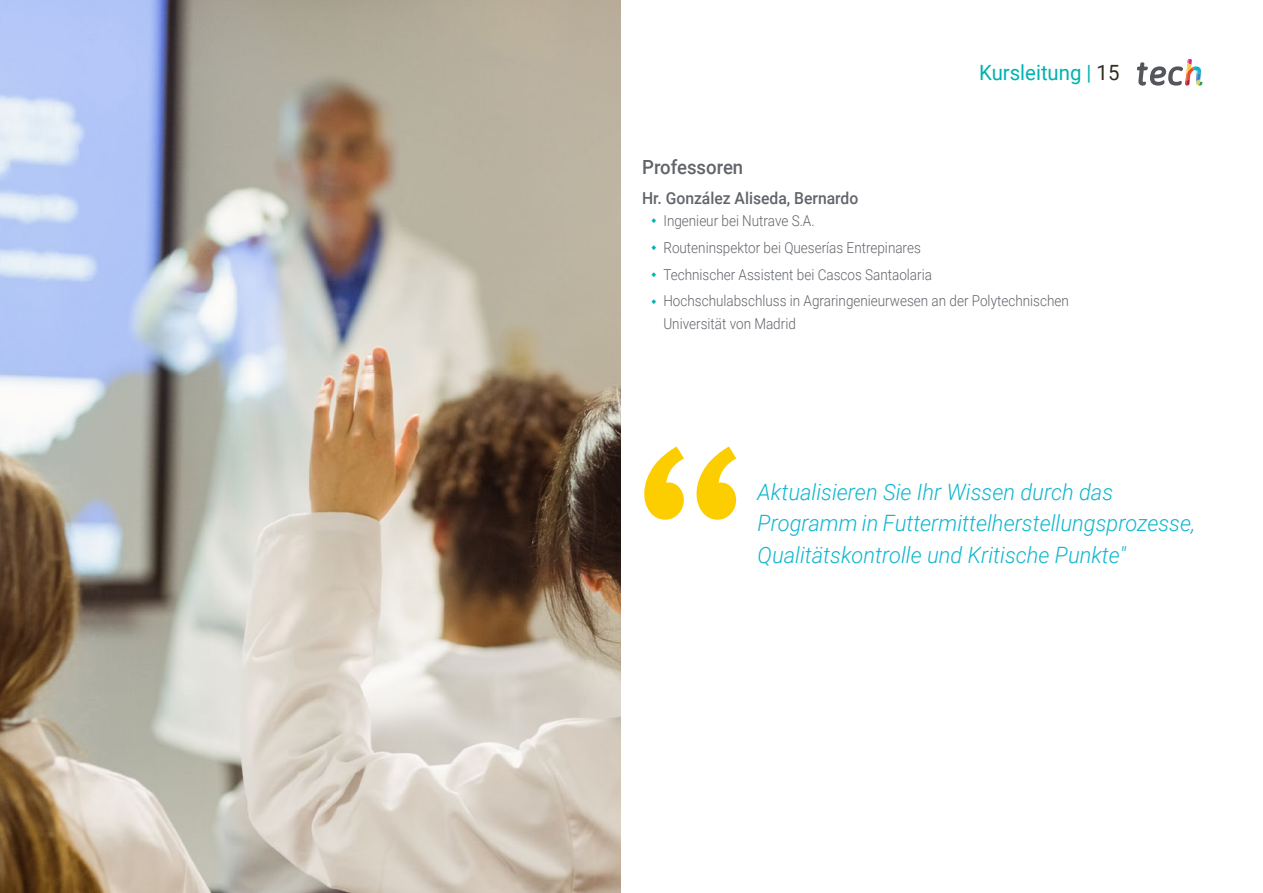
<style>
.page{position:relative;width:1263px;height:893px;background:#fff}
.page>*{position:absolute;margin:0;border:0;box-sizing:border-box;transform-origin:0 0}
.t1{font:italic 300 22.5px/31.5px "Roboto";color:#0fb6cf}
.t2{font:21px "Roboto";color:#00b2af}
.t3{font:500 19.5px "Roboto";color:#61646a;scale:.95 1}
.t4{font:500 16.5px "Roboto";color:#61646a;scale:.95 1}
.t5{font:300 15px/26.7px "Roboto";color:#61646a;scale:.9 1}
.s1{color:#312e20}
</style>
<div class="page">
<img style="left:0;top:0;width:621px;height:893px">
<svg style="left:1137px;top:59px;width:65px;height:27px"></svg>
<svg style="left:644px;top:446px;width:92px;height:74px"></svg>
<h3 class="t3" style="left:642px;top:154px;width:108px">Professoren</h3>
<h2 class="t2" style="left:979px;top:57px;width:142px">Kursleitung | <span class="s1">15</span></h2>
<p class="t4" style="left:642px;top:186px;width:229px">Hr. González Aliseda, Bernardo</p>
<p class="t5" style="left:663px;top:207px;width:452px">Ingenieur bei Nutrave S.A.<br>Routeninspektor bei Queserías Entrepinares<br>Technischer Assistent bei Cascos Santaolaria<br>Hochschulabschluss in Agraringenieurwesen an der Polytechnischen</p>
<p class="t5" style="left:663px;top:310px;width:149px">Universität von Madrid</p>
<h1 class="t1" style="left:758px;top:475px;width:439px">Aktualisieren Sie Ihr Wissen durch das<br>Programm in Futtermittelherstellungsprozesse,<br>Qualitätskontrolle und Kritische Punkte"</h1>
</div>
